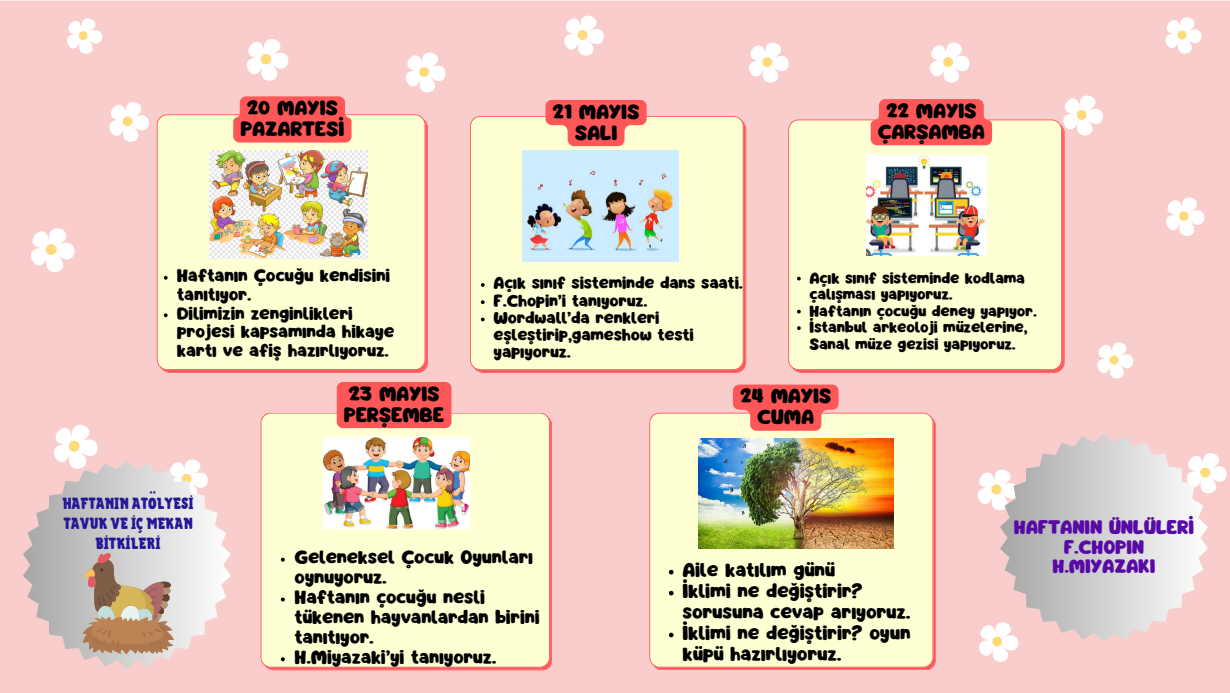
<style>
.page{position:relative;width:1230px;height:693px;background:#fff}
.page>*{position:absolute;margin:0;border:0;box-sizing:border-box;transform-origin:0 0}
.t1{font:18px/21px "Mango";letter-spacing:-.01em;color:#000;text-align:center}
.t2{font:17.6px/21px "Mango";letter-spacing:-.01em;color:#000}
.t3{font:17px/19.9px "Mango";letter-spacing:-.01em;color:#000}
.t4{font:17px/19.5px "Mango";letter-spacing:-.01em;color:#580aa6;text-align:center}
.t5{font:16px/18.8px "Mango";letter-spacing:-.01em;color:#000}
.t6{font:15px/17.2px "Mango";letter-spacing:-.01em;color:#000}
.t7{font:15px/20.2px "Brought";color:#241599;text-align:center}
.t8{font:14px/16.5px "Mango";letter-spacing:-.01em;color:#000}
</style>
<div class="page">
<div style="left:0;top:1px;width:1230px;height:692px;background:#f8cdcc"></div>
<svg style="left:967px;top:611px;width:58px;height:59px"></svg>
<svg style="left:966px;top:458px;width:34px;height:61px"></svg>
<svg style="left:1087px;top:332px;width:53px;height:54px"></svg>
<svg style="left:1052px;top:85px;width:58px;height:59px"></svg>
<div style="left:157px;top:114px;width:271px;height:259px;background:#feffd3"></div>
<svg style="left:235px;top:27px;width:61px;height:63px"></svg>
<svg style="left:918px;top:32px;width:59px;height:59px"></svg>
<svg style="left:1155px;top:187px;width:56px;height:57px"></svg>
<svg style="left:57px;top:9px;width:51px;height:52px"></svg>
<svg style="left:41px;top:413px;width:65px;height:48px"></svg>
<svg style="left:1208px;top:442px;width:22px;height:60px"></svg>
<svg style="left:18px;top:216px;width:65px;height:65px"></svg>
<div style="left:470px;top:116px;width:276px;height:257px;background:#feffd3"></div>
<div style="left:788px;top:119px;width:277px;height:254px;background:#feffd3"></div>
<div style="left:261px;top:413px;width:291px;height:257px;background:#feffd3"></div>
<div style="left:649px;top:413px;width:287px;height:257px;background:#feffd3"></div>
<svg style="left:157px;top:449px;width:58px;height:12px"></svg>
<svg style="left:98px;top:91px;width:58px;height:59px"></svg>
<svg style="left:394px;top:42px;width:59px;height:59px"></svg>
<svg style="left:1155px;top:7px;width:53px;height:54px"></svg>
<svg style="left:737px;top:32px;width:59px;height:59px"></svg>
<svg style="left:553px;top:5px;width:58px;height:59px"></svg>
<svg style="left:1000px;top:434px;width:208px;height:208px"></svg>
<svg style="left:23px;top:461px;width:208px;height:208px"></svg>
<svg style="left:797px;top:277px;width:4px;height:4px"></svg>
<svg style="left:797px;top:310px;width:4px;height:4px"></svg>
<svg style="left:797px;top:326px;width:4px;height:4px"></svg>
<img style="left:866px;top:155px;width:120px;height:101px">
<img style="left:324px;top:437px;width:146px;height:92px">
<svg style="left:83px;top:552px;width:91px;height:102px"></svg>
<img style="left:210px;top:150px;width:157px;height:108px">
<img style="left:523px;top:150px;width:155px;height:111px">
<img style="left:698px;top:439px;width:195px;height:109px">
<svg style="left:233px;top:96px;width:119px;height:47px"></svg>
<svg style="left:546px;top:100px;width:101px;height:46px"></svg>
<svg style="left:733px;top:385px;width:106px;height:46px"></svg>
<div style="left:337px;top:382px;width:114px;height:46px;background:#ff5757"></div>
<svg style="left:871px;top:99px;width:121px;height:46px"></svg>
<svg style="left:164px;top:276px;width:4px;height:4px"></svg>
<svg style="left:164px;top:313px;width:4px;height:4px"></svg>
<svg style="left:281px;top:558px;width:4px;height:4px"></svg>
<svg style="left:281px;top:598px;width:4px;height:4px"></svg>
<svg style="left:281px;top:657px;width:4px;height:4px"></svg>
<svg style="left:669px;top:570px;width:5px;height:5px"></svg>
<svg style="left:669px;top:591px;width:5px;height:4px"></svg>
<svg style="left:669px;top:633px;width:5px;height:4px"></svg>
<svg style="left:481px;top:283px;width:4px;height:4px"></svg>
<svg style="left:481px;top:300px;width:4px;height:4px"></svg>
<svg style="left:481px;top:318px;width:4px;height:3px"></svg>
<p class="t1" style="left:240px;top:98px;width:106px">20 MAYIS<br>PAZARTESİ</p>
<h1 class="t1" style="left:553px;top:102px;width:88px">21 MAYIS<br>SALI</h1>
<p class="t5" style="left:177px;top:267px;width:215px">Haftanın Çocuğu kendisini tanıtıyor.</p>
<p class="t5" style="left:177px;top:305px;width:219px">Dilimizin zenginlikleri projesi kapsamında hikaye kartı ve afiş hazırlıyoruz.</p>
<p class="t6" style="left:494px;top:275px;width:251px">Açık sınıf sisteminde dans saati.</p>
<p class="t6" style="left:494px;top:293px;width:155px">F.Chopin’i tanıyoruz.</p>
<p class="t6" style="left:494px;top:310px;width:202px">Wordwall’da renkleri eşleştirip,gameshow testi yapıyoruz.</p>
<p class="t1" style="left:878px;top:101px;width:109px">22 MAYIS<br>ÇARŞAMBA</p>
<p class="t8" style="left:810px;top:270px;width:217px">Açık sınıf sisteminde kodlama çalışması yapıyoruz.</p>
<p class="t8" style="left:810px;top:303px;width:229px">Haftanın çocuğu deney yapıyor.</p>
<p class="t8" style="left:810px;top:320px;width:220px">İstanbul arkeoloji müzelerine,<br>Sanal müze gezisi yapıyoruz.</p>
<p class="t7" style="left:63px;top:493px;width:133px">HAFTANIN ATÖLYESİ<br>TAVUK VE İÇ MEKAN<br>BİTKİLERİ</p>
<h1 class="t1" style="left:344px;top:384px;width:102px;text-align:left">23 MAYIS<br>PERŞEMBE</h1>
<p class="t3" style="left:295px;top:548px;width:240px">Geleneksel Çocuk Oyunları oynuyoruz.</p>
<p class="t3" style="left:295px;top:588px;width:246px">Haftanın çocuğu nesli tükenen hayvanlardan birini tanıtıyor.</p>
<p class="t3" style="left:295px;top:648px;width:204px">H.Miyazaki’yi tanıyoruz.</p>
<h1 class="t1" style="left:740px;top:387px;width:93px">24 MAYIS<br>CUMA</h1>
<p class="t2" style="left:683px;top:560px;width:154px">Aile katılım günü</p>
<p class="t2" style="left:683px;top:581px;width:230px">İklimi ne değiştirir? sorusuna cevap arıyoruz.</p>
<p class="t2" style="left:683px;top:623px;width:230px">İklimi ne değiştirir? oyun küpü hazırlıyoruz.</p>
<p class="t4" style="left:1014px;top:519px;width:182px">HAFTANIN ÜNLÜLERİ<br>F.CHOPIN<br>H.MIYAZAKI</p>
</div>
